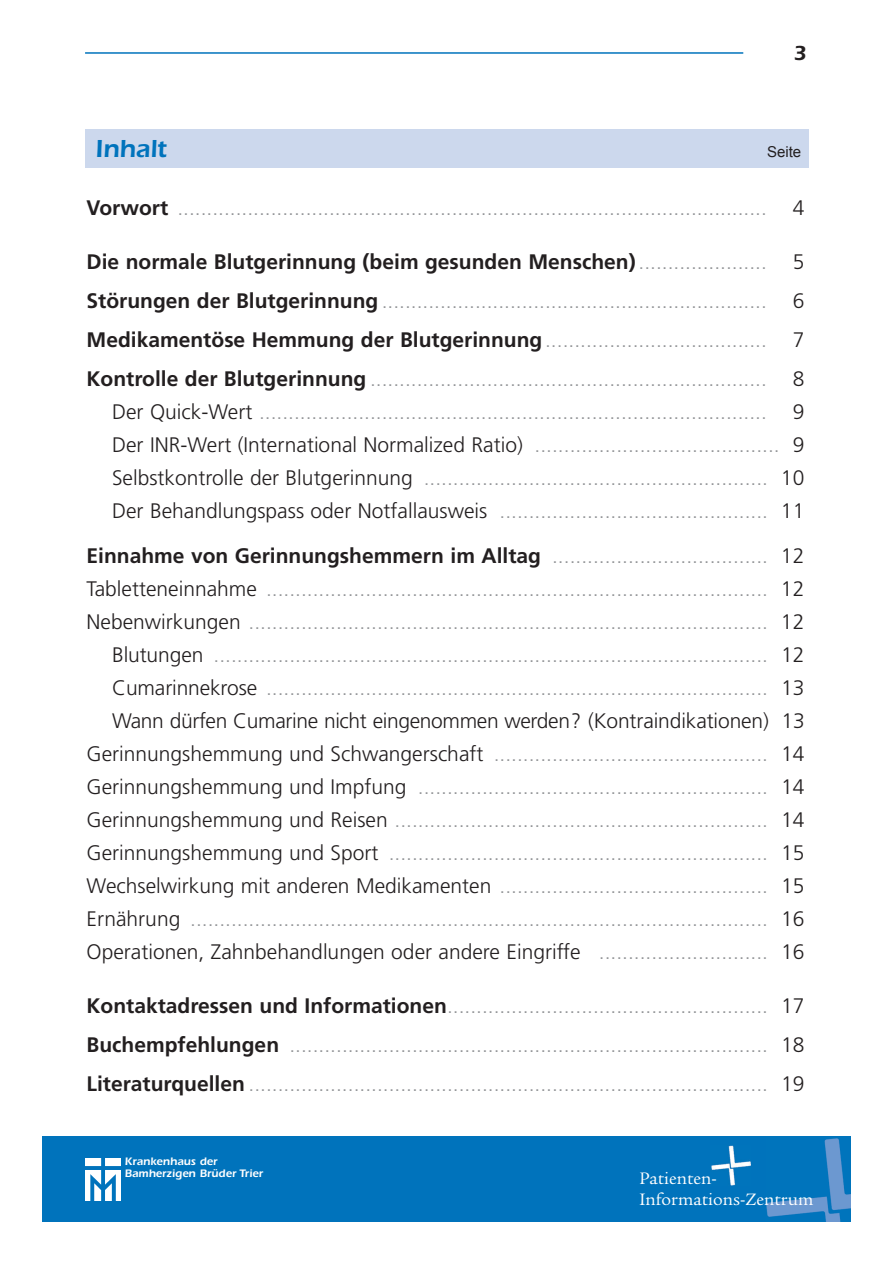
<style>
.page{position:relative;width:893px;height:1263px;background:#fff}
.page>*{position:absolute;margin:0;border:0;box-sizing:border-box;transform-origin:0 0}
.t1{font:600 25.5px "Itc Eras";color:#0073bc}
.t2{font:300 21px/33px "Frutiger";color:#939598;text-align:justify}
.t3{font:600 21px "Itc Eras";color:#231f20}
.t4{font:18px/21.6px "Legacy Ser ITC";color:#fff}
.t5{font:15px "Arial";color:#231f20}
.t6{font:600 11.25px/12px "Itc Eras";color:#fff}
.s1{font-weight:700;color:#231f20}
.s2{color:#231f20}
</style>
<div class="page">
<div style="left:85px;top:129px;width:723px;height:38px;background:#ccd8ed"></div>
<hr style="left:85px;top:52px;width:658px;height:2px;background:#0073bc">
<div style="left:43px;top:1137px;width:807px;height:85px;background:#0073bc"></div>
<img style="left:85px;top:1158px;width:35px;height:43px">
<img style="left:711px;top:1145px;width:39px;height:41px">
<img style="left:766px;top:1138px;width:84px;height:84px">
<p class="t3" style="left:793px;top:46px;width:15px">3</p>
<p class="t1" style="left:95px;top:140px;width:73px">Inhalt</p>
<p class="t5" style="left:767px;top:143px;width:36px">Seite</p>
<p class="t2" style="left:87px;top:193px;width:719px"><span class="s1">Vorwort</span> ..................................................................................................... <span class="s2">4</span></p>
<p class="t2" style="left:87px;top:244px;width:719px;line-height:39px"><span class="s1">Die normale Blutgerinnung (beim gesunden Menschen)</span>...................... <span class="s2">5<br></span><span class="s1">Störungen der Blutgerinnung</span> .................................................................. <span class="s2">6<br></span><span class="s1">Medikamentöse Hemmung der Blutgerinnung</span>...................................... <span class="s2">7<br></span><span class="s1">Kontrolle der Blutgerinnung</span> .................................................................... <span class="s2">8</span></p>
<p class="t2" style="left:112px;top:397px;width:693px"><span class="s2">Der Quick-Wert</span> ....................................................................................... <span class="s2">9<br>Der INR-Wert (International Normalized Ratio)</span> .......................................... <span class="s2">9<br>Selbstkontrolle der Blutgerinnung</span> ........................................................... <span class="s2">10<br>Der Behandlungspass oder Notfallausweis</span> .............................................. <span class="s2">11</span></p>
<p class="t2" style="left:87px;top:541px;width:719px;text-align:right"><span class="s1">Einnahme von Gerinnungshemmern im Alltag</span> ..................................... <span class="s2">12<br>Tabletteneinnahme</span> ...................................................................................... <span class="s2">12<br>Nebenwirkungen</span> ......................................................................................... <span class="s2">12<br>Blutungen</span> ............................................................................................... <span class="s2">12<br>Cumarinnekrose</span> ...................................................................................... <span class="s2">13<br>Wann dürfen Cumarine nicht eingenommen werden? (Kontraindikationen) 13<br>Gerinnungshemmung und Schwangerschaft</span> ............................................... <span class="s2">14<br>Gerinnungshemmung und Impfung</span> ............................................................ <span class="s2">14<br>Gerinnungshemmung und Reisen</span> ................................................................ <span class="s2">14<br>Gerinnungshemmung und Sport</span> ................................................................. <span class="s2">15<br>Wechselwirkung mit anderen Medikamenten</span> .............................................. <span class="s2">15<br>Ernährung</span> ................................................................................................... <span class="s2">16<br>Operationen, Zahnbehandlungen oder andere Eingriffe</span> ............................. <span class="s2">16</span></p>
<p class="t2" style="left:87px;top:988px;width:719px;line-height:39px"><span class="s1">Kontaktadressen und Informationen</span>....................................................... <span class="s2">17<br></span><span class="s1">Buchempfehlungen</span> .................................................................................. <span class="s2">18<br></span><span class="s1">Literaturquellen</span> ......................................................................................... <span class="s2">19</span></p>
<p class="t6" style="left:125px;top:1157px;width:140px">Krankenhaus der<br>Bamherzigen Brüder Trier</p>
<p class="t4" style="left:639px;top:1169px;width:175px">Patienten-<br>Informations-Zentrum</p>
</div>
